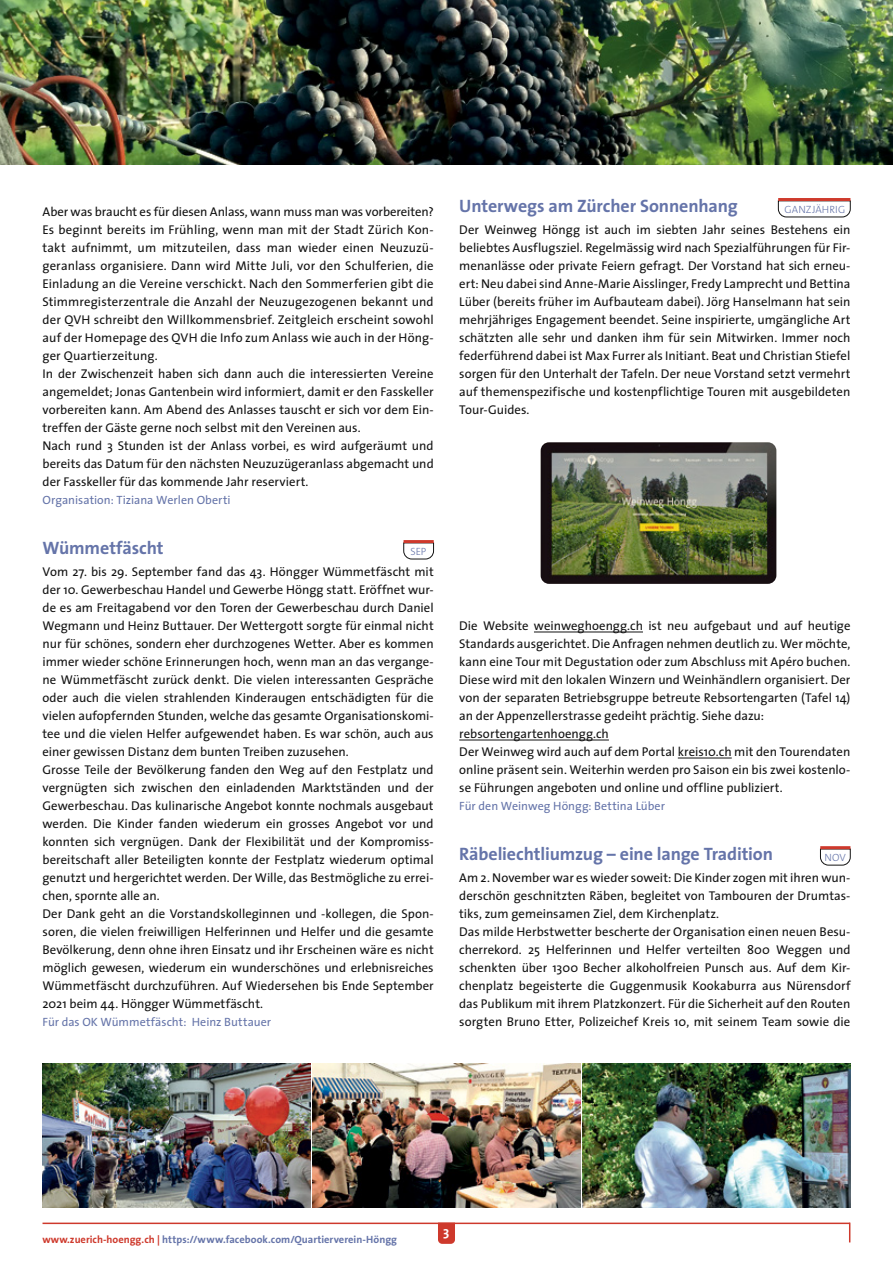
<style>
.page{position:relative;width:893px;height:1263px;background:#fff}
.page>*{position:absolute;margin:0;border:0;box-sizing:border-box;transform-origin:0 0}
.t1{font:700 18px "The Sans";letter-spacing:-.01em;color:#6574a9}
.t2{font:700 13.5px "The Sans";color:#fff}
.t3{font:12.75px/18px "The Sans";color:#121212}
.t4{font:12px "The Sans";letter-spacing:.005em;color:#6574a9}
.t5{font:700 10.5px "The Sans";letter-spacing:.005em;color:#6574a9}
.t6{font:300 10.5px "The Sans Os F";letter-spacing:.005em;color:#6574a9}
.s1{color:#ce392c}
</style>
<div class="page">
<hr style="left:534px;top:632px;width:109px;height:1px;background:#121212">
<hr style="left:459px;top:740px;width:150px;height:1px;background:#121212">
<hr style="left:678px;top:758px;width:54px;height:1px;background:#121212">
<hr style="left:43px;top:1222px;width:807px;height:2px;background:#ce392c">
<svg style="left:849px;top:1222px;width:1px;height:20px"></svg>
<svg style="left:403px;top:542px;width:31px;height:17px"></svg>
<hr style="left:404px;top:540px;width:30px;height:3px;background:#ce392c">
<svg style="left:820px;top:849px;width:31px;height:16px"></svg>
<hr style="left:820px;top:846px;width:30px;height:3px;background:#ce392c">
<svg style="left:438px;top:1222px;width:17px;height:22px"></svg>
<img style="left:583px;top:1063px;width:267px;height:144px">
<img style="left:43px;top:1063px;width:267px;height:144px">
<img style="left:313px;top:1063px;width:267px;height:144px">
<img style="left:541px;top:442px;width:235px;height:142px">
<img style="left:0;top:0;width:893px;height:165px">
<svg style="left:778px;top:200px;width:73px;height:17px"></svg>
<hr style="left:778px;top:198px;width:72px;height:3px;background:#cf3a2c">
<p class="t3" style="left:43px;top:202px;width:393px">Aber was braucht es für diesen Anlass, wann muss man was vorbereiten?<br>Es beginnt bereits im Frühling, wenn man mit der Stadt Zürich Kon&shy;takt aufnimmt, um mitzuteilen, dass man wieder einen Neuzuzü&shy;geranlass organisiere. Dann wird Mitte Juli, vor den Schulferien, die Einladung an die Vereine verschickt. Nach den Sommerferien gibt die Stimmregisterzentrale die Anzahl der Neuzugezogenen bekannt und der QVH schreibt den Willkommensbrief. Zeitgleich erscheint sowohl auf der Homepage des QVH die Info zum Anlass wie auch in der Höng&shy;ger Quartierzeitung.<br>In der Zwischenzeit haben sich dann auch die interessierten Vereine angemeldet; Jonas Gantenbein wird informiert, damit er den Fasskeller vorbereiten kann. Am Abend des Anlasses tauscht er sich vor dem Ein&shy;treffen der Gäste gerne noch selbst mit den Vereinen aus.<br>Nach rund 3 Stunden ist der Anlass vorbei, es wird aufgeräumt und bereits das Datum für den nächsten Neuzuzügeranlass abgemacht und der Fasskeller für das kommende Jahr reserviert.</p>
<p class="t4" style="left:43px;top:490px;width:190px">Organisation: Tiziana Werlen Oberti</p>
<h1 class="t1" style="left:43px;top:532px;width:123px">Wümmetfäscht</h1>
<p class="t3" style="left:43px;top:562px;width:393px">Vom 27. bis 29. September fand das 43. Höngger Wümmetfäscht mit der 10. Gewerbeschau Handel und Gewerbe Höngg statt. Eröffnet wur&shy;de es am Freitagabend vor den Toren der Gewerbeschau durch Daniel Wegmann und Heinz Buttauer. Der Wettergott sorgte für einmal nicht nur für schönes, sondern eher durchzogenes Wetter. Aber es kommen immer wieder schöne Erinnerungen hoch, wenn man an das vergange&shy;ne Wümmetfäscht zurück denkt. Die vielen interessanten Gespräche oder auch die vielen strahlenden Kinderaugen entschädigten für die vielen aufopfernden Stunden, welche das gesamte Organisationskomi&shy;tee und die vielen Helfer aufgewendet haben. Es war schön, auch aus einer gewissen Distanz dem bunten Treiben zuzusehen.<br>Grosse Teile der Bevölkerung fanden den Weg auf den Festplatz und vergnügten sich zwischen den einladenden Marktständen und der Gewerbeschau. Das kulinarische Angebot konnte nochmals ausgebaut werden. Die Kinder fanden wiederum ein grosses Angebot vor und konnten sich vergnügen. Dank der Flexibilität und der Kompromiss&shy;bereitschaft aller Beteiligten konnte der Festplatz wiederum optimal genutzt und hergerichtet werden. Der Wille, das Bestmögliche zu errei&shy;chen, spornte alle an.<br>Der Dank geht an die Vorstandskolleginnen und -kollegen, die Spon&shy;soren, die vielen freiwilligen Helferinnen und Helfer und die gesamte Bevölkerung, denn ohne ihren Einsatz und ihr Erscheinen wäre es nicht möglich gewesen, wiederum ein wunderschönes und erlebnisreiches Wümmetfäscht durchzuführen. Auf Wiedersehen bis Ende September 2021 beim 44. Höngger Wümmetfäscht.</p>
<p class="t4" style="left:43px;top:1012px;width:230px">Für das OK Wümmetfäscht: Heinz Buttauer</p>
<p class="t6" style="left:410px;top:544px;width:17px">SEP</p>
<h1 class="t1" style="left:459px;top:190px;width:280px">Unterwegs am Zürcher Sonnenhang</h1>
<p class="t3" style="left:459px;top:220px;width:393px;text-align:justify">Der Weinweg Höngg ist auch im siebten Jahr seines Bestehens ein beliebtes Ausflugsziel. Regelmässig wird nach Spezialführungen für Fir&shy;menanlässe oder private Feiern gefragt. Der Vorstand hat sich erneu&shy;ert: Neu dabei sind Anne-Marie Aisslinger, Fredy Lamprecht und Bettina Lüber (bereits früher im Aufbauteam dabei). Jörg Hanselmann hat sein mehrjähriges Engagement beendet. Seine inspirierte, umgängliche Art schätzten alle sehr und danken ihm für sein Mitwirken. Immer noch federführend dabei ist Max Furrer als Initiant. Beat und Christian Stiefel sorgen für den Unterhalt der Tafeln. Der neue Vorstand setzt vermehrt auf themenspezifische und kostenpflichtige Touren mit ausgebildeten Tour-Guides.</p>
<p class="t6" style="left:784px;top:202px;width:62px">GANZJÄHRIG</p>
<p class="t3" style="left:459px;top:616px;width:393px">Die Website weinweghoengg.ch ist neu aufgebaut und auf heutige Standards ausgerichtet. Die Anfragen nehmen deutlich zu. Wer möchte, kann eine Tour mit Degustation oder zum Abschluss mit Apéro buchen.<br>Diese wird mit den lokalen Winzern und Weinhändlern organisiert. Der von der separaten Betriebsgruppe betreute Rebsortengarten (Tafel 14) an der Appenzellerstrasse gedeiht prächtig. Siehe dazu: rebsortengartenhoengg.ch<br>Der Weinweg wird auch auf dem Portal kreis10.ch mit den Tourendaten online präsent sein. Weiterhin werden pro Saison ein bis zwei kostenlo&shy;se Führungen angeboten und online und offline publiziert.</p>
<p class="t4" style="left:459px;top:796px;width:207px">Für den Weinweg Höngg: Bettina Lüber</p>
<h1 class="t1" style="left:459px;top:838px;width:315px">Räbeliechtliumzug – eine lange Tradition</h1>
<p class="t3" style="left:459px;top:868px;width:393px">Am 2. November war es wieder soweit: Die Kinder zogen mit ihren wun&shy;derschön geschnitzten Räben, begleitet von Tambouren der Drumtas&shy;tiks, zum gemeinsamen Ziel, dem Kirchenplatz.<br>Das milde Herbstwetter bescherte der Organisation einen neuen Besu&shy;cherrekord. 25 Helferinnen und Helfer verteilten 800 Weggen und schenkten über 1300 Becher alkoholfreien Punsch aus. Auf dem Kir&shy;chenplatz begeisterte die Guggenmusik Kookaburra aus Nürensdorf das Publikum mit ihrem Platzkonzert. Für die Sicherheit auf den Routen sorgten Bruno Etter, Polizeichef Kreis 10, mit seinem Team sowie die</p>
<p class="t6" style="left:824px;top:851px;width:23px">NOV</p>
<p class="t5" style="left:43px;top:1230px;width:356px"><span class="s1">www.zuerich-hoengg.ch |</span> https://www.facebook.com/Quartierverein-Höngg</p>
<p class="t2" style="left:443px;top:1220px;width:8px">3</p>
</div>
